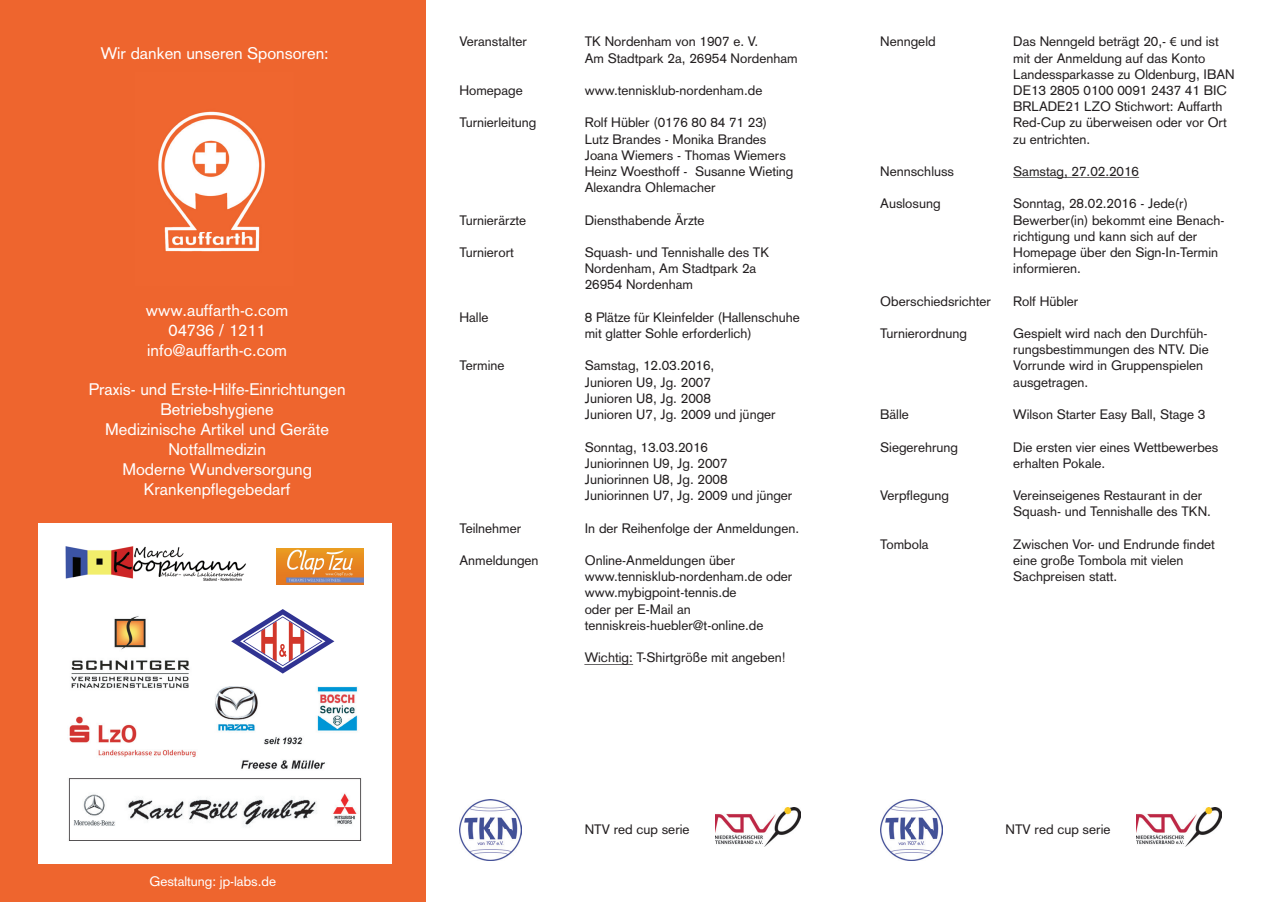
<style>
.page{position:relative;width:1272px;height:902px;background:#fff}
.page>*{position:absolute;margin:0;border:0;box-sizing:border-box;transform-origin:0 0}
.t1{font:16.5px/19.8px "Akzidenz Grotesk";color:#fff;text-align:center}
.t2{font:13.5px/16.2px "Akzidenz Grotesk";color:#231f20}
.t3{font:13.5px "Akzidenz Grotesk";color:#fff}
.s1{font-family:"Myriad Pro"}
</style>
<div class="page">
<div style="left:0;top:0;width:425px;height:901px;background:#ee652e"></div>
<img style="left:158px;top:111px;width:107px;height:141px">
<div style="left:39px;top:523px;width:352px;height:340px;background:#fff"></div>
<img style="left:69px;top:716px;width:127px;height:41px">
<img style="left:215px;top:686px;width:143px;height:83px">
<svg style="left:584px;top:664px;width:49px;height:1px"></svg>
<svg style="left:1013px;top:177px;width:126px;height:1px"></svg>
<img style="left:71px;top:616px;width:119px;height:72px">
<img style="left:65px;top:546px;width:181px;height:35px">
<img style="left:68px;top:778px;width:294px;height:63px">
<svg style="left:231px;top:609px;width:103px;height:64px"></svg>
<img style="left:459px;top:799px;width:62px;height:61px">
<img style="left:715px;top:807px;width:85px;height:39px">
<img style="left:880px;top:799px;width:62px;height:61px">
<img style="left:1136px;top:807px;width:85px;height:39px">
<img style="left:276px;top:549px;width:87px;height:35px">
<p class="t1" style="left:101px;top:43px;width:229px">Wir danken unseren Sponsoren:</p>
<p class="t1" style="left:146px;top:300px;width:144px">www.auffarth-c.com<br>04736 / 1211 info@auffarth-c.com</p>
<p class="t1" style="left:89px;top:380px;width:258px">Praxis- und Erste-Hilfe-Einrichtungen<br>Betriebshygiene<br>Medizinische Artikel und Geräte<br>Notfallmedizin<br>Moderne Wundversorgung<br>Krankenpflegebedarf</p>
<p class="t3" style="left:149px;top:873px;width:128px">Gestaltung: jp-labs.de</p>
<p class="t2" style="left:459px;top:33px;width:69px">Veranstalter</p>
<p class="t2" style="left:459px;top:82px;width:65px">Homepage</p>
<p class="t2" style="left:459px;top:114px;width:78px">Turnierleitung</p>
<p class="t2" style="left:459px;top:212px;width:68px">Turnierärzte</p>
<p class="t2" style="left:459px;top:244px;width:56px">Turnierort</p>
<p class="t2" style="left:459px;top:309px;width:31px">Halle</p>
<p class="t2" style="left:459px;top:357px;width:47px">Termine</p>
<p class="t2" style="left:459px;top:519px;width:63px">Teilnehmer</p>
<p class="t2" style="left:459px;top:552px;width:81px">Anmeldungen</p>
<p class="t2" style="left:584px;top:33px;width:214px">TK Nordenham von 1907 e. V.<br>Am Stadtpark 2a, 26954 Nordenham</p>
<p class="t2" style="left:584px;top:82px;width:179px">www.tennisklub-nordenham.de</p>
<p class="t2" style="left:584px;top:114px;width:210px">Rolf Hübler (0176 80 84 71 23)<br>Lutz Brandes - Monika Brandes<br>Joana Wiemers - Thomas Wiemers<br>Heinz Woesthoff - Susanne Wieting<br>Alexandra Ohlemacher</p>
<p class="t2" style="left:584px;top:212px;width:121px">Diensthabende Ärzte</p>
<p class="t2" style="left:584px;top:244px;width:186px">Squash- und Tennishalle des TK<br>Nordenham, Am Stadtpark 2a<br>26954 Nordenham</p>
<p class="t2" style="left:584px;top:309px;width:216px">8 Plätze für Kleinfelder (Hallenschuhe mit glatter Sohle erforderlich)</p>
<p class="t2" style="left:584px;top:357px;width:192px">Samstag, 12.03.2016,<br>Junioren U9, Jg. 2007<br>Junioren U8, Jg. 2008<br>Junioren U7, Jg. 2009 und jünger</p>
<p class="t2" style="left:584px;top:438px;width:209px">Sonntag, 13.03.2016<br>Juniorinnen U9, Jg. 2007<br>Juniorinnen U8, Jg. 2008<br>Juniorinnen U7, Jg. 2009 und jünger</p>
<p class="t2" style="left:584px;top:519px;width:216px">In der Reihenfolge der Anmeldungen.</p>
<p class="t2" style="left:584px;top:552px;width:209px">Online-Anmeldungen über www.tennisklub-nordenham.de oder www.mybigpoint-tennis.de<br>oder per E-Mail an tenniskreis-huebler@t-online.de</p>
<p class="t2" style="left:584px;top:649px;width:202px">Wichtig: T-Shirtgröße mit angeben!</p>
<p class="t2" style="left:584px;top:821px;width:106px">NTV red cup serie</p>
<p class="t2" style="left:880px;top:33px;width:57px">Nenngeld</p>
<p class="t2" style="left:880px;top:163px;width:75px">Nennschluss</p>
<p class="t2" style="left:880px;top:195px;width:62px">Auslosung</p>
<p class="t2" style="left:880px;top:293px;width:112px">Oberschiedsrichter</p>
<p class="t2" style="left:880px;top:325px;width:88px">Turnierordnung</p>
<p class="t2" style="left:880px;top:406px;width:30px">Bälle</p>
<p class="t2" style="left:880px;top:438px;width:79px">Siegerehrung</p>
<p class="t2" style="left:880px;top:487px;width:70px">Verpflegung</p>
<p class="t2" style="left:880px;top:536px;width:50px">Tombola</p>
<p class="t2" style="left:1013px;top:33px;width:223px">Das Nenngeld beträgt 20,- <span class="s1">€</span> und ist mit der Anmeldung auf das Konto<br>Landessparkasse zu Oldenburg, IBAN<br>DE13 2805 0100 0091 2437 41 BIC<br>BRLADE21 LZO Stichwort: Auffarth<br>Red-Cup zu überweisen oder vor Ort zu entrichten.</p>
<p class="t2" style="left:1013px;top:163px;width:127px">Samstag, 27.02.2016</p>
<p class="t2" style="left:1013px;top:195px;width:213px">Sonntag, 28.02.2016 - Jede(r)<br>Bewerber(in) bekommt eine Benach&shy;richtigung und kann sich auf der<br>Homepage über den Sign-In-Termin informieren.</p>
<p class="t2" style="left:1013px;top:293px;width:67px">Rolf Hübler</p>
<p class="t2" style="left:1013px;top:325px;width:197px">Gespielt wird nach den Durchfüh&shy;rungsbestimmungen des NTV. Die<br>Vorrunde wird in Gruppenspielen ausgetragen.</p>
<p class="t2" style="left:1013px;top:406px;width:194px">Wilson Starter Easy Ball, Stage 3</p>
<p class="t2" style="left:1013px;top:438px;width:207px">Die ersten vier eines Wettbewerbes erhalten Pokale.</p>
<p class="t2" style="left:1013px;top:487px;width:199px">Vereinseigenes Restaurant in der<br>Squash- und Tennishalle des TKN.</p>
<p class="t2" style="left:1013px;top:536px;width:203px">Zwischen Vor- und Endrunde findet eine große Tombola mit vielen<br>Sachpreisen statt.</p>
<p class="t2" style="left:1005px;top:821px;width:106px">NTV red cup serie</p>
</div>
